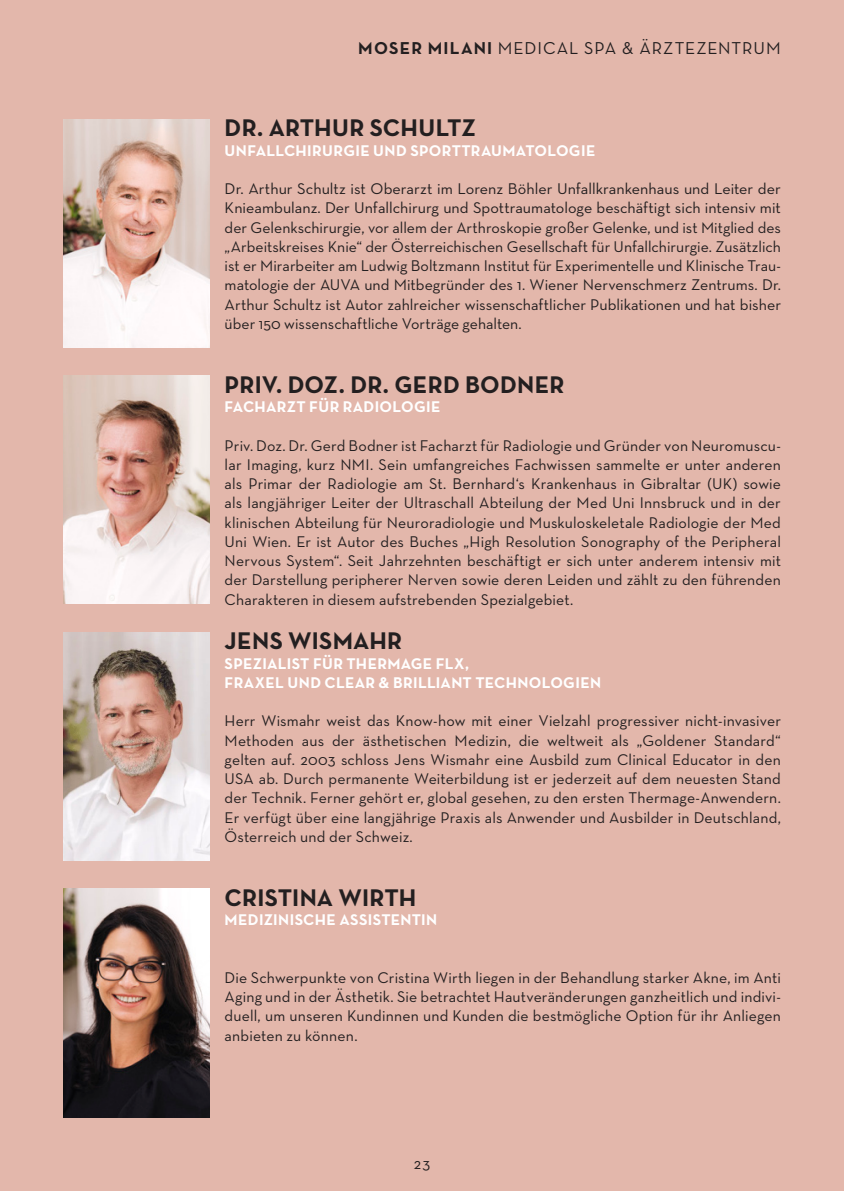
<style>
.page{position:relative;width:844px;height:1191px;background:#fff}
.page>*{position:absolute;margin:0;border:0;box-sizing:border-box;transform-origin:0 0}
.t1{font:700 24.5px "Neutra Text";letter-spacing:.01em;color:#231f20}
.t2{font:17.5px "Neutra Text";letter-spacing:.05em;color:#231f20}
.t3{font:15.75px/19.2px "Neutra Text";letter-spacing:.01em;color:#231f20;text-align:justify}
.t4{font:700 15.75px/19.2px "Neutra Text";letter-spacing:.02em;color:#fff}
.s1{font-weight:700}
</style>
<div class="page">
<div style="left:0;top:0;width:843px;height:1191px;background:#e3b7ab"></div>
<img style="left:63px;top:888px;width:146px;height:229px">
<img style="left:63px;top:119px;width:146px;height:228px">
<img style="left:63px;top:376px;width:146px;height:228px">
<img style="left:63px;top:632px;width:146px;height:228px">
<p class="t2" style="left:358px;top:37px;width:424px"><span class="s1">MOSER MILANI</span> MEDICAL SPA &amp; ÄRZTEZENTRUM</p>
<h1 class="t1" style="left:224px;top:113px;width:253px">DR. ARTHUR SCHULTZ</h1>
<p class="t4" style="left:224px;top:140px;width:372px">UNFALLCHIRURGIE UND SPORTTRAUMATOLOGIE</p>
<p class="t3" style="left:224px;top:179px;width:557px">Dr. Arthur Schultz ist Oberarzt im Lorenz Böhler Unfallkrankenhaus und Leiter der Knieambulanz. Der Unfallchirurg und Spottraumatologe beschäftigt sich intensiv mit der Gelenkschirurgie, vor allem der Arthroskopie großer Gelenke, und ist Mitglied des „Arbeitskreises Knie“ der Österreichischen Gesellschaft für Unfallchirurgie. Zusätzlich ist er Mirarbeiter am Ludwig Boltzmann Institut für Experimentelle und Klinische Trau&shy;matologie der AUVA und Mitbegründer des 1. Wiener Nervenschmerz Zentrums. Dr.<br>Arthur Schultz ist Autor zahlreicher wissenschaftlicher Publikationen und hat bisher über 150 wissenschaftliche Vorträge gehalten.</p>
<h1 class="t1" style="left:224px;top:369px;width:341px">PRIV. DOZ. DR. GERD BODNER</h1>
<p class="t4" style="left:224px;top:397px;width:217px">FACHARZT FÜR RADIOLOGIE</p>
<p class="t3" style="left:224px;top:435px;width:557px">Priv. Doz. Dr. Gerd Bodner ist Facharzt für Radiologie und Gründer von Neuromuscu&shy;lar Imaging, kurz NMI. Sein umfangreiches Fachwissen sammelte er unter anderen als Primar der Radiologie am St. Bernhard‘s Krankenhaus in Gibraltar (UK) sowie als langjähriger Leiter der Ultraschall Abteilung der Med Uni Innsbruck und in der klinischen Abteilung für Neuroradiologie und Muskuloskeletale Radiologie der Med Uni Wien. Er ist Autor des Buches „High Resolution Sonography of the Peripheral Nervous System“. Seit Jahrzehnten beschäftigt er sich unter anderem intensiv mit der Darstellung peripherer Nerven sowie deren Leiden und zählt zu den führenden Charakteren in diesem aufstrebenden Spezialgebiet.</p>
<h1 class="t1" style="left:224px;top:626px;width:179px">JENS WISMAHR</h1>
<p class="t4" style="left:224px;top:653px;width:378px">SPEZIALIST FÜR THERMAGE FLX,<br>FRAXEL UND CLEAR &amp; BRILLIANT TECHNOLOGIEN</p>
<p class="t3" style="left:224px;top:711px;width:557px">Herr Wismahr weist das Know-how mit einer Vielzahl progressiver nicht-invasiver Methoden aus der ästhetischen Medizin, die weltweit als „Goldener Standard“ gelten auf. 2003 schloss Jens Wismahr eine Ausbild zum Clinical Educator in den USA ab. Durch permanente Weiterbildung ist er jederzeit auf dem neuesten Stand der Technik. Ferner gehört er, global gesehen, zu den ersten Thermage-Anwendern.<br>Er verfügt über eine langjährige Praxis als Anwender und Ausbilder in Deutschland, Österreich und der Schweiz.</p>
<h1 class="t1" style="left:224px;top:882px;width:193px">CRISTINA WIRTH</h1>
<p class="t4" style="left:224px;top:910px;width:214px">MEDIZINISCHE ASSISTENTIN</p>
<p class="t3" style="left:224px;top:967px;width:557px">Die Schwerpunkte von Cristina Wirth liegen in der Behandlung starker Akne, im Anti Aging und in der Ästhetik. Sie betrachtet Hautveränderungen ganzheitlich und indivi&shy;duell, um unseren Kundinnen und Kunden die bestmögliche Option für ihr Anliegen anbieten zu können.</p>
<p class="t3" style="left:413px;top:1153px;width:18px">23</p>
</div>
